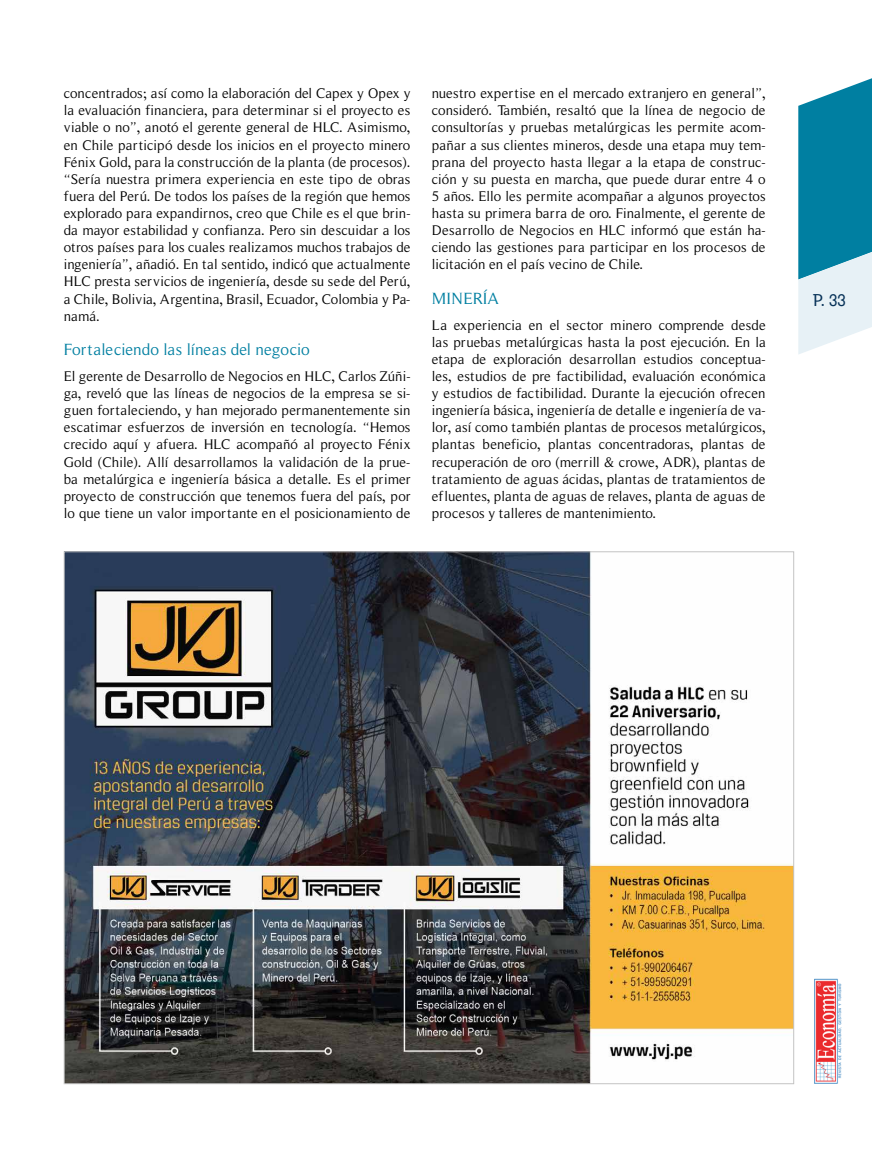
<style>
.page{position:relative;width:872px;height:1149px;background:#fff}
.page>*{position:absolute;margin:0;border:0;box-sizing:border-box;transform-origin:0 0}
.t1{font:16.5px "Roman Serif";color:#007fa1}
.t2{font:16.5px "BDP Old Neo Regular";color:#073258}
.t3{font:14.25px/17.1px "Roman Serif";color:#000;text-align:justify}
</style>
<div class="page">
<img style="left:814px;top:978px;width:27px;height:105px">
<svg style="left:798px;top:78px;width:74px;height:276px;background:#58abc1"></svg>
<img style="left:66px;top:553px;width:726px;height:528px">
<p class="t3" style="left:64px;top:85px;width:348px">concentrados; así como la elaboración del Capex y Opex y la evaluación financiera, para determinar si el proyecto es viable o no”, anotó el gerente general de HLC. Asimismo, en Chile participó desde los inicios en el proyecto minero Fénix Gold, para la construcción de la planta (de procesos). “Sería nuestra primera experiencia en este tipo de obras fuera del Perú. De todos los países de la región que hemos explorado para expandirnos, creo que Chile es el que brin&shy;da mayor estabilidad y confianza. Pero sin descuidar a los otros países para los cuales realizamos muchos trabajos de ingeniería”, añadió. En tal sentido, indicó que actualmente HLC presta servicios de ingeniería, desde su sede del Perú, a Chile, Bolivia, Argentina, Brasil, Ecuador, Colombia y Pa&shy;namá.</p>
<p class="t1" style="left:64px;top:340px;width:248px">Fortaleciendo las líneas del negocio</p>
<p class="t3" style="left:64px;top:367px;width:348px">El gerente de Desarrollo de Negocios en HLC, Carlos Zúñi&shy;ga, reveló que las líneas de negocios de la empresa se si&shy;guen fortaleciendo, y han mejorado permanentemente sin escatimar esfuerzos de inversión en tecnología. “Hemos crecido aquí y afuera. HLC acompañó al proyecto Fénix Gold (Chile). Allí desarrollamos la validación de la prue&shy;ba metalúrgica e ingeniería básica a detalle. Es el primer proyecto de construcción que tenemos fuera del país, por lo que tiene un valor importante en el posicionamiento de</p>
<p class="t3" style="left:432px;top:85px;width:335px">nuestro expertise en el mercado extranjero en general”, consideró. También, resaltó que la línea de negocio de consultorías y pruebas metalúrgicas les permite acom&shy;pañar a sus clientes mineros, desde una etapa muy tem&shy;prana del proyecto hasta llegar a la etapa de construc&shy;ción y su puesta en marcha, que puede durar entre 4 o 5 años. Ello les permite acompañar a algunos proyectos hasta su primera barra de oro. Finalmente, el gerente de Desarrollo de Negocios en HLC informó que están ha&shy;ciendo las gestiones para participar en los procesos de licitación en el país vecino de Chile.</p>
<p class="t1" style="left:432px;top:289px;width:69px">MINERÍA</p>
<p class="t3" style="left:432px;top:316px;width:335px">La experiencia en el sector minero comprende desde las pruebas metalúrgicas hasta la post ejecución. En la etapa de exploración desarrollan estudios conceptua&shy;les, estudios de pre factibilidad, evaluación económica y estudios de factibilidad. Durante la ejecución ofrecen ingeniería básica, ingeniería de detalle e ingeniería de va&shy;lor, así como también plantas de procesos metalúrgicos, plantas beneficio, plantas concentradoras, plantas de recuperación de oro (merrill &amp; crowe, ADR), plantas de tratamiento de aguas ácidas, plantas de tratamientos de efluentes, planta de aguas de relaves, planta de aguas de procesos y talleres de mantenimiento.</p>
<p class="t2" style="left:813px;top:290px;width:34px">P. 33</p>
</div>
